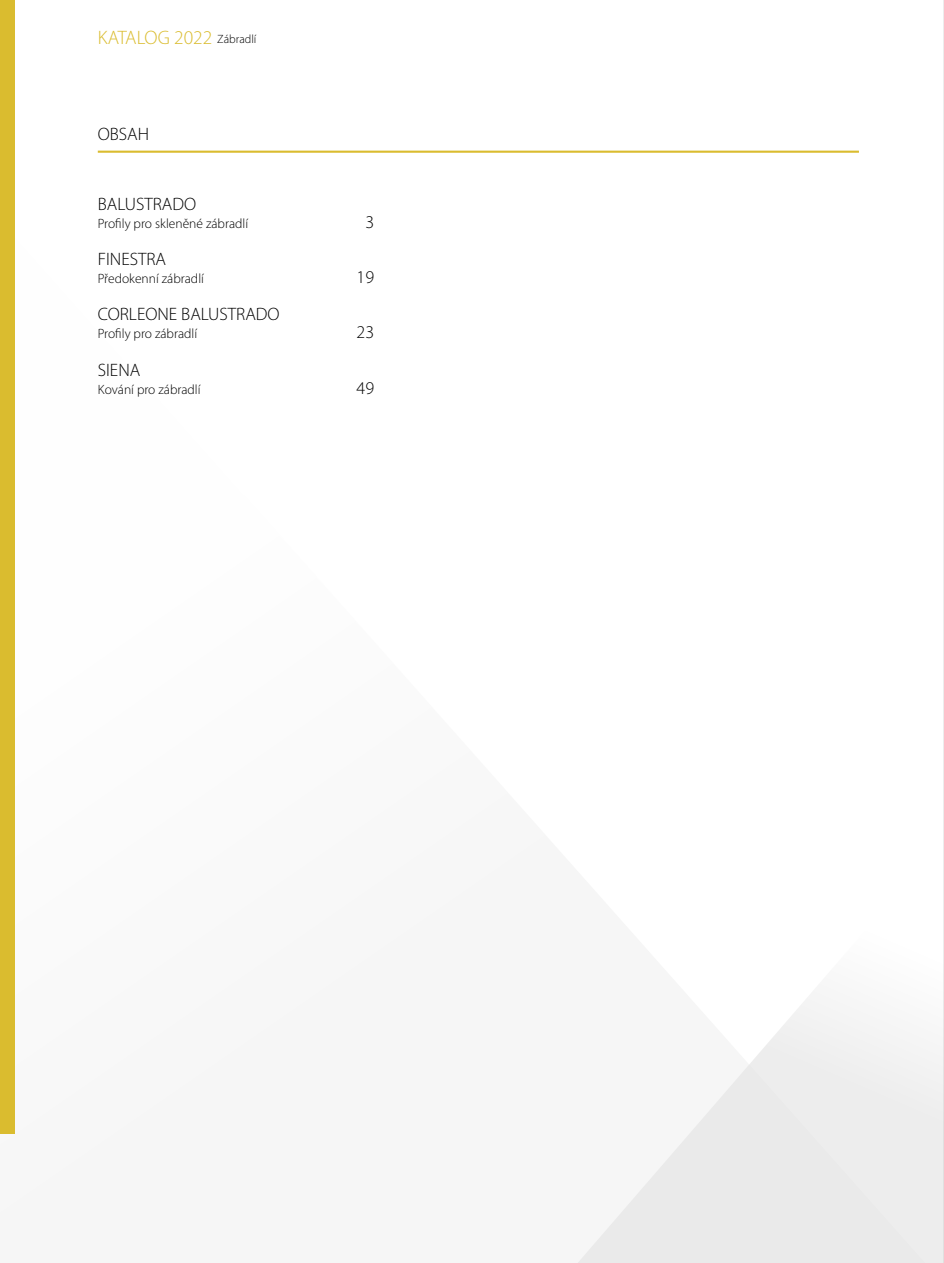
<style>
.page{position:relative;width:944px;height:1263px;background:#fff}
.page>*{position:absolute;margin:0;border:0;box-sizing:border-box;transform-origin:0 0}
.t1{font:300 19.5px "Myriad Pro";color:#dabc2f}
.t2{font:300 18px "Myriad Pro";color:#000}
.t3{font:300 13.5px "Myriad Pro";color:#000}
.s1{font-size:12px;color:#000}
</style>
<div class="page">
<svg style="left:578px;top:998px;width:365px;height:265px;fill:#ededed"></svg>
<div style="left:0;top:0;width:15px;height:1134px;background:#dabc2f"></div>
<svg style="left:943px;top:0;width:1px;height:1263px"></svg>
<hr style="left:98px;top:151px;width:761px;height:2px;background:#dabc2f">
<h1 class="t1" style="left:98px;top:26px;width:160px">KATALOG 2022 <span class="s1">Zábradlí</span></h1>
<h2 class="t2" style="left:98px;top:124px;width:53px">OBSAH</h2>
<h2 class="t2" style="left:98px;top:194px;width:100px">BALUSTRADO</h2>
<p class="t3" style="left:98px;top:216px;width:152px">Profily pro skleněné zábradlí</p>
<h2 class="t2" style="left:365px;top:212px;width:10px">3</h2>
<h2 class="t2" style="left:98px;top:249px;width:70px">FINESTRA</h2>
<p class="t3" style="left:98px;top:271px;width:108px">Předokenní zábradlí</p>
<h2 class="t2" style="left:357px;top:267px;width:19px">19</h2>
<h2 class="t2" style="left:98px;top:305px;width:183px">CORLEONE BALUSTRADO</h2>
<p class="t3" style="left:98px;top:327px;width:101px">Profily pro zábradlí</p>
<h2 class="t2" style="left:357px;top:323px;width:19px">23</h2>
<h2 class="t2" style="left:98px;top:360px;width:44px">SIENA</h2>
<p class="t3" style="left:98px;top:382px;width:104px">Kování pro zábradlí</p>
<h2 class="t2" style="left:357px;top:378px;width:19px">49</h2>
</div>
